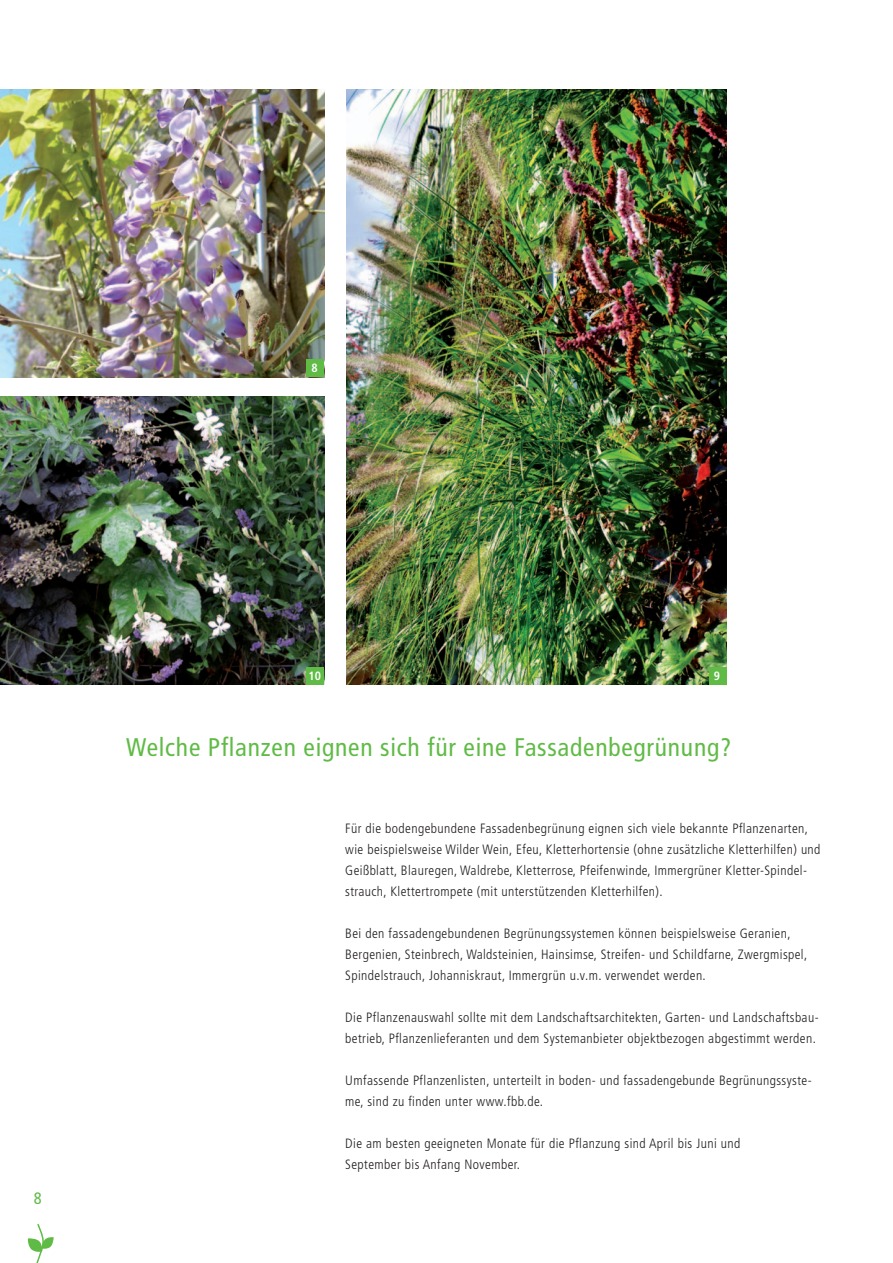
<style>
.page{position:relative;width:893px;height:1263px;background:#fff}
.page>*{position:absolute;margin:0;border:0;box-sizing:border-box;transform-origin:0 0}
.t1{font:condensed 25.5px "Frutiger";letter-spacing:.03em;color:#60bb46}
.t2{font:condensed 16.5px "Frutiger";color:#60bb46}
.t3{font:300 condensed 13.5px/21px "Frutiger";letter-spacing:.03em;color:#231f20}
.t4{font:700 condensed 12px "Frutiger";color:#fff}
</style>
<div class="page">
<svg style="left:28px;top:1224px;width:26px;height:39px"></svg>
<img style="left:0;top:89px;width:324px;height:288px">
<img style="left:347px;top:89px;width:379px;height:595px">
<img style="left:0;top:397px;width:324px;height:287px">
<div style="left:306px;top:360px;width:18px;height:17px;background:#60bb46"></div>
<div style="left:306px;top:667px;width:18px;height:17px;background:#60bb46"></div>
<div style="left:709px;top:667px;width:17px;height:17px;background:#60bb46"></div>
<p class="t4" style="left:312px;top:361px;width:8px">8</p>
<p class="t2" style="left:34px;top:1188px;width:9px">8</p>
<p class="t4" style="left:308px;top:668px;width:14px">10</p>
<p class="t4" style="left:714px;top:668px;width:8px">9</p>
<h1 class="t1" style="left:126px;top:732px;width:607px">Welche Pflanzen eignen sich für eine Fassadenbegrünung?</h1>
<p class="t3" style="left:345px;top:818px;width:477px">Für die bodengebundene Fassadenbegrünung eignen sich viele bekannte Pflanzenarten, wie beispielsweise Wilder Wein, Efeu, Kletterhortensie (ohne zusätzliche Kletterhilfen) und Geißblatt, Blauregen, Waldrebe, Kletterrose, Pfeifenwinde, Immergrüner Kletter-Spindel&shy;strauch, Klettertrompete (mit unterstützenden Kletterhilfen).</p>
<p class="t3" style="left:345px;top:923px;width:464px">Bei den fassadengebundenen Begrünungssystemen können beispielsweise Geranien,<br>Bergenien, Steinbrech, Waldsteinien, Hainsimse, Streifen- und Schildfarne, Zwergmispel,<br>Spindelstrauch, Johanniskraut, Immergrün u.v.m. verwendet werden.</p>
<p class="t3" style="left:345px;top:1007px;width:475px">Die Pflanzenauswahl sollte mit dem Landschaftsarchitekten, Garten- und Landschaftsbau&shy;betrieb, Pflanzenlieferanten und dem Systemanbieter objektbezogen abgestimmt werden.</p>
<p class="t3" style="left:345px;top:1070px;width:468px">Umfassende Pflanzenlisten, unterteilt in boden- und fassadengebunde Begrünungssyste&shy;me, sind zu finden unter www.fbb.de.</p>
<p class="t3" style="left:345px;top:1133px;width:397px">Die am besten geeigneten Monate für die Pflanzung sind April bis Juni und<br>September bis Anfang November.</p>
</div>
